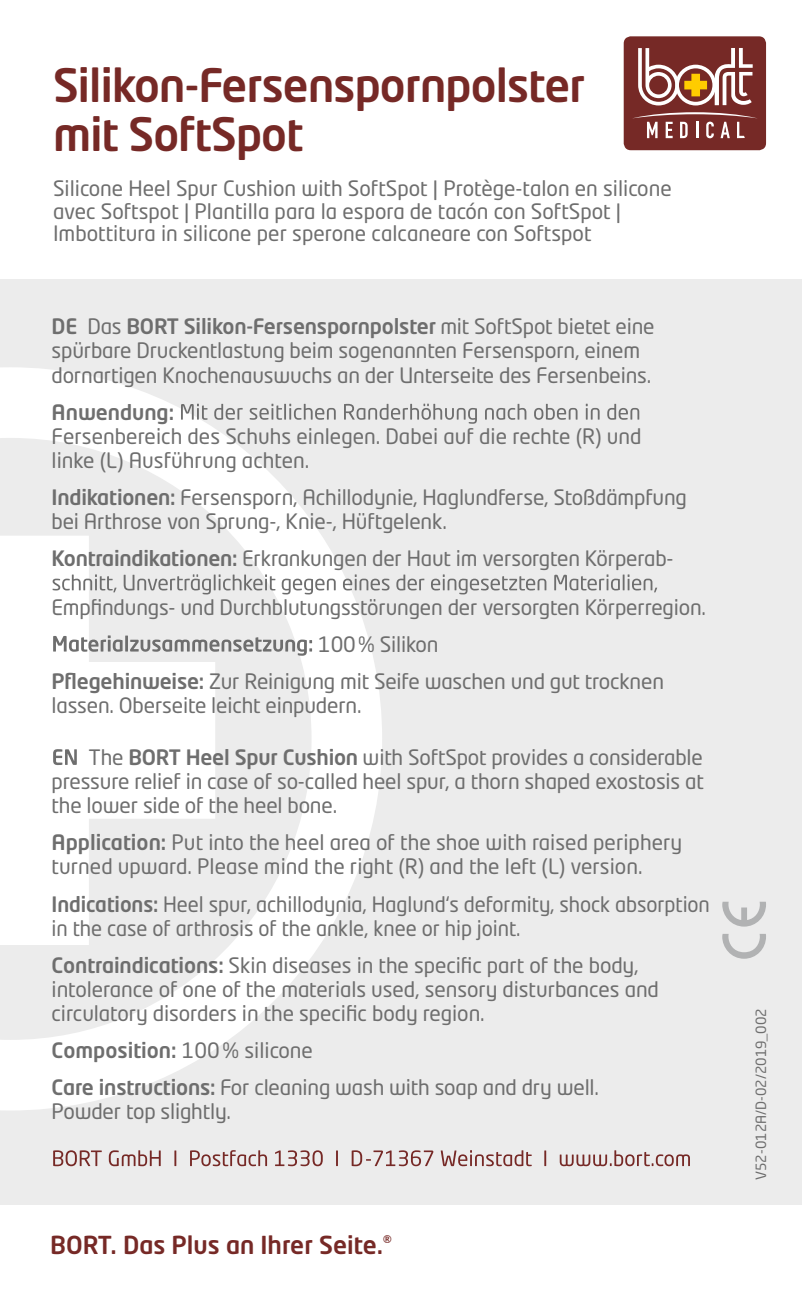
<style>
.page{position:relative;width:802px;height:1303px;background:#fff}
.page>*{position:absolute;margin:0;border:0;box-sizing:border-box;transform-origin:0 0}
.t1{font:500 45.5px/49px "Neo Tech Pro";letter-spacing:-.015em;color:#762926}
.t2{font:500 24.5px "Neo Tech Pro";color:#762926}
.t3{font:21px/24.2px "Neo Tech Std";letter-spacing:-.01em;color:#6e6e6e}
.t4{font:500 21px "Neo Tech Pro";letter-spacing:-.01em;color:#6e6e6e}
.t5{font:14px "Neo Tech Std";color:#6e6e6e}
.s1{font-family:"Neo Tech Std";font-weight:400}
.s2{font-family:"Neo Tech Pro";font-weight:500}
</style>
<div class="page">
<div style="left:0;top:279px;width:802px;height:926px;background:#ececec"></div>
<svg style="left:0;top:367px;width:382px;height:743px"></svg>
<svg style="left:0;top:536px;width:215px;height:409px;fill:#fff"></svg>
<svg style="left:722px;top:934px;width:44px;height:25px"></svg>
<svg style="left:722px;top:902px;width:44px;height:24px"></svg>
<div style="left:624px;top:36px;width:142px;height:114px;background:#762926;border-radius:7px"></div>
<svg style="left:638px;top:48px;width:115px;height:57px"></svg>
<svg style="left:633px;top:112px;width:124px;height:26px"></svg>
<svg style="left:53px;top:1150px;width:637px;height:16px"></svg>
<svg style="left:181px;top:404px;width:458px;height:20px"></svg>
<svg style="left:53px;top:574px;width:604px;height:20px"></svg>
<svg style="left:53px;top:635px;width:259px;height:21px"></svg>
<svg style="left:53px;top:749px;width:24px;height:16px"></svg>
<h1 class="t1" style="left:53px;top:60px;width:534px">Silikon-Fersenspornpolster mit SoftSpot</h1>
<p class="t3" style="left:53px;top:177px;width:620px;line-height:22.8px">Silicone Heel Spur Cushion with SoftSpot | Protège-talon en silicone avec Softspot | Plantilla para la espora de tacón con SoftSpot |<br>Imbottitura in silicone per sperone calcaneare con Softspot</p>
<p class="t4" style="left:52px;top:313px;width:604px">DE <span class="s1">Das</span> BORT Silikon-Fersenspornpolster <span class="s1">mit SoftSpot bietet eine</span></p>
<p class="t3" style="left:52px;top:338px;width:601px">spürbare Druckentlastung beim sogenannten Fersensporn, einem dornartigen Knochenauswuchs an der Unterseite des Fersenbeins.</p>
<p class="t4" style="left:52px;top:399px;width:124px">Anwendung:</p>
<p class="t3" style="left:52px;top:424px;width:591px">D. nege l n i eshuhcSsedhc i e r ebnes r eF R(e t hce re i df uai eba dnu) linke (L) Ausführung achten.</p>
<p class="t3" style="left:52px;top:485px;width:637px"><span class="s2">Indikationen:</span> Fersensporn, Achillodynie, Haglundferse, Stoßdämpfung bei Arthrose von Sprung-, Knie-, Hüftgelenk.</p>
<p class="t3" style="left:52px;top:546px;width:623px"><span class="s2">Kontraindikationen:</span> Erkrankungen der Haut im versorgten Körperab-</p>
<p class="t3" style="left:52px;top:594px;width:656px">Empfindungs- und Durchblutungsstörungen der versorgten Körperregion.</p>
<p class="t3" style="left:318px;top:631px;width:122px">100 % Silikon</p>
<p class="t3" style="left:52px;top:668px;width:614px"><span class="s2">Pflegehinweise:</span> Zur Reinigung mit Seife waschen und gut trocknen</p>
<p class="t3" style="left:52px;top:693px;width:312px">lassen. Oberseite leicht einpudern.</p>
<p class="t3" style="left:52px;top:745px;width:654px;text-align:justify;text-indent:37px">The <span class="s2">BORT Heel Spur Cushion</span> with SoftSpot provides a considerable pressure relief in case of so-called heel spur, a thorn shaped exostosis at the lower side of the heel bone.</p>
<p class="t3" style="left:52px;top:830px;width:632px"><span class="s2">Application:</span> Put into the heel area of the shoe with raised periphery turned upward. Please mind the right (R) and the left (L) version.</p>
<p class="t3" style="left:52px;top:891px;width:660px"><span class="s2">Indications:</span> Heel spur, achillodynia, Haglund‘s deformity, shock absorption in the case of arthrosis of the ankle, knee or hip joint.</p>
<p class="t3" style="left:52px;top:952px;width:609px"><span class="s2">Contraindications:</span> Skin diseases in the specific part of the body, intolerance of one of the materials used, sensory disturbances and circulatory disorders in the specific body region.</p>
<p class="t4" style="left:52px;top:1037px;width:263px">Composition: <span class="s1">100 % silicone</span></p>
<p class="t3" style="left:52px;top:1075px;width:549px"><span class="s2">Care instructions:</span> For cleaning wash with soap and dry well.<br>Powder top slightly.</p>
<p class="t2" style="left:50px;top:1229px;width:343px">BORT. Das Plus an Ihrer Seite.<sup>®</sup></p>
<p class="t5" style="left:752px;top:1180px;width:173px;rotate:-90deg">V52-012A/D-02/2019_002</p>
</div>
